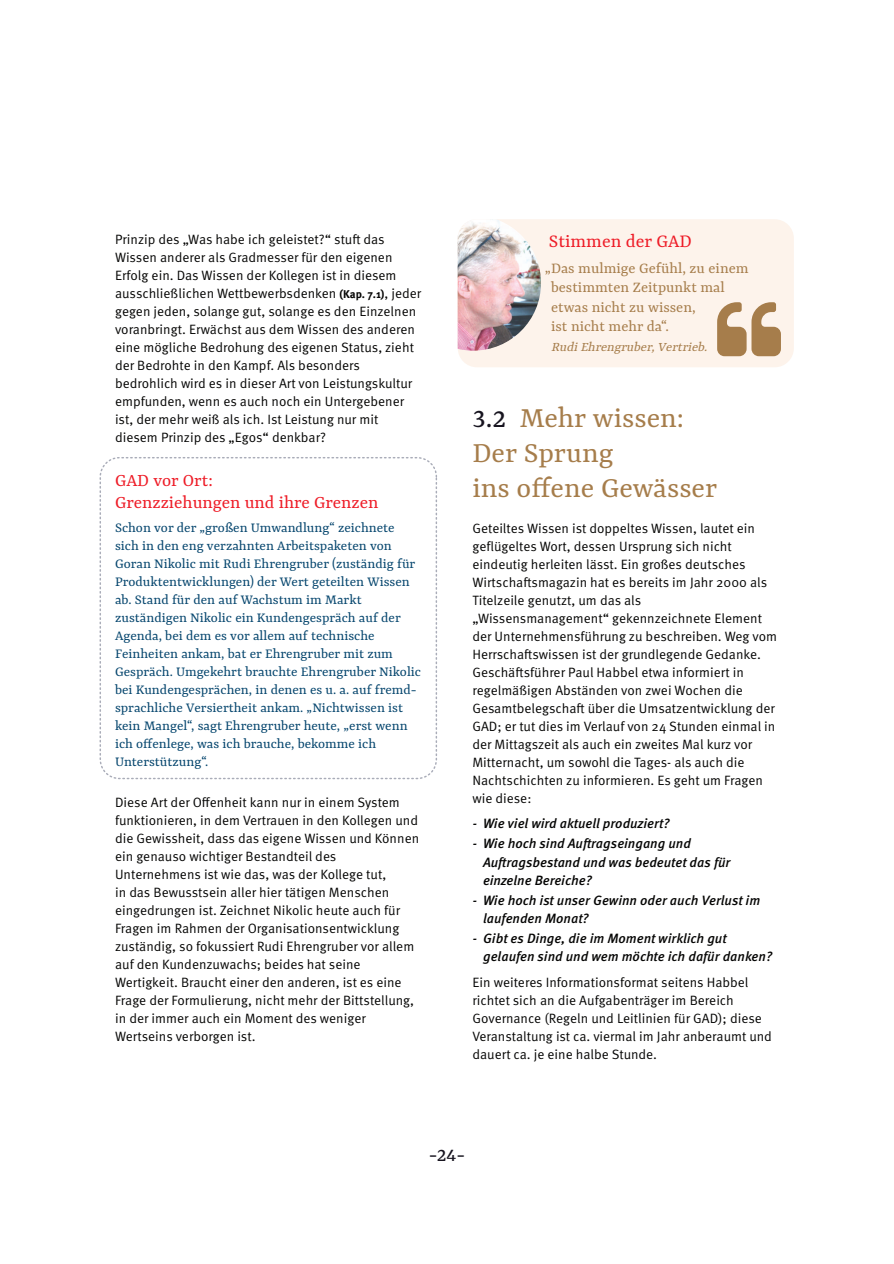
<style>
.page{position:relative;width:894px;height:1264px;background:#fff}
.page>*{position:absolute;margin:0;border:0;box-sizing:border-box;transform-origin:0 0}
.t1{font:31.5px/34.5px "Rasa";color:#a67d4b}
.t2{font:22.5px "Rasa";color:#17141f}
.t3{font:20.25px "Rasa";color:#ee1c27}
.t4{font:19.5px/21.8px "Rasa";color:#ee1c27}
.t5{font:16.5px/19.5px "Rasa";color:#a67d4b}
.t6{font:15px/18px "Rasa";color:#06466e}
.t7{font:italic 14.25px "Rasa";color:#a67d4b}
.t8{font:13.5px/18px "Meta OT Norm";color:#050504}
.t9{font:italic 500 13.5px/18px "Meta OT";color:#050504}
.s1{font-family:"Meta OT";font-weight:700;font-size:11.25px}
.s2{color:#17141f}
</style>
<div class="page">
<div style="left:458px;top:219px;width:335px;height:148px;background:#fdf3eb;border-radius:19px"></div>
<svg style="left:717px;top:302px;width:64px;height:54px"></svg>
<img style="left:457px;top:219px;width:84px;height:131px">
<div style="left:100px;top:457px;width:337px;height:322px;border:1px dashed #a9acb8;border-radius:19px"></div>
<p class="t8" style="left:115px;top:231px;width:307px">Prinzip des „Was habe ich geleistet?“ stuft das Wissen anderer als Gradmesser für den eigenen Erfolg ein. Das Wissen der Kollegen ist in diesem ausschließlichen Wettbewerbsdenken <span class="s1">(Kap. 7.1)</span>, jeder gegen jeden, solange gut, solange es den Einzelnen voranbringt. Erwächst aus dem Wissen des anderen eine mögliche Bedrohung des eigenen Status, zieht der Bedrohte in den Kampf. Als besonders bedrohlich wird es in dieser Art von Leistungskultur empfunden, wenn es auch noch ein Untergebener ist, der mehr weiß als ich. Ist Leistung nur mit diesem Prinzip des „Egos“ denkbar?</p>
<h3 class="t4" style="left:115px;top:471px;width:265px">GAD vor Ort:<br>Grenzziehungen und ihre Grenzen</h3>
<p class="t6" style="left:115px;top:519px;width:307px">Schon vor der „großen Umwandlung“ zeichnete sich in den eng verzahnten Arbeitspaketen von Goran Nikolic mit Rudi Ehrengruber (zuständig für Produktentwicklungen) der Wert geteilten Wissen ab. Stand für den auf Wachstum im Markt zuständigen Nikolic ein Kundengespräch auf der Agenda, bei dem es vor allem auf technische Feinheiten ankam, bat er Ehrengruber mit zum Gespräch. Umgekehrt brauchte Ehrengruber Nikolic bei Kundengesprächen, in denen es u. a. auf fremd&shy;sprachliche Versiertheit ankam. „Nichtwissen ist kein Mangel“, sagt Ehrengruber heute, „erst wenn ich offenlege, was ich brauche, bekomme ich Unterstützung“.</p>
<p class="t8" style="left:115px;top:794px;width:305px">Diese Art der Offenheit kann nur in einem System funktionieren, in dem Vertrauen in den Kollegen und die Gewissheit, dass das eigene Wissen und Können ein genauso wichtiger Bestandteil des Unternehmens ist wie das, was der Kollege tut,<br>in das Bewusstsein aller hier tätigen Menschen eingedrungen ist. Zeichnet Nikolic heute auch für Fragen im Rahmen der Organisationsentwicklung zuständig, so fokussiert Rudi Ehrengruber vor allem auf den Kundenzuwachs; beides hat seine Wertigkeit. Braucht einer den anderen, ist es eine Frage der Formulierung, nicht mehr der Bittstellung, in der immer auch ein Moment des weniger Wertseins verborgen ist.</p>
<h3 class="t3" style="left:549px;top:233px;width:144px">Stimmen der GAD</h3>
<p class="t5" style="left:551px;top:259px;width:199px;text-indent:-6px">„Das mulmige Gefühl, zu einem bestimmten Zeitpunkt mal etwas nicht zu wissen,<br>ist nicht mehr da“.</p>
<p class="t7" style="left:551px;top:341px;width:160px">Rudi Ehrengruber, Vertrieb.</p>
<h1 class="t1" style="left:472px;top:403px;width:246px"><span class="s2">3.2</span> Mehr wissen:<br>Der Sprung<br>ins offene Gewässer</h1>
<p class="t8" style="left:472px;top:520px;width:306px">Geteiltes Wissen ist doppeltes Wissen, lautet ein geflügeltes Wort, dessen Ursprung sich nicht eindeutig herleiten lässt. Ein großes deutsches Wirtschaftsmagazin hat es bereits im Jahr 2000 als Titelzeile genutzt, um das als „Wissensmanagement“ gekennzeichnete Element der Unternehmensführung zu beschreiben. Weg vom Herrschaftswissen ist der grundlegende Gedanke.<br>Geschäftsführer Paul Habbel etwa informiert in regelmäßigen Abständen von zwei Wochen die Gesamtbelegschaft über die Umsatzentwicklung der GAD; er tut dies im Verlauf von 24 Stunden einmal in der Mittagszeit als auch ein zweites Mal kurz vor Mitternacht, um sowohl die Tages- als auch die Nachtschichten zu informieren. Es geht um Fragen wie diese:</p>
<p class="t9" style="left:472px;top:815px;width:198px">- Wie viel wird aktuell produziert?</p>
<p class="t9" style="left:483px;top:836px;width:249px;text-indent:-11px">- Wie hoch sind Auftragseingang und<br>Auftragsbestand und was bedeutet das für einzelne Bereiche?</p>
<p class="t9" style="left:483px;top:892px;width:279px;text-indent:-11px">- Wie hoch ist unser Gewinn oder auch Verlust im laufenden Monat?</p>
<p class="t9" style="left:483px;top:930px;width:290px;text-indent:-11px">- Gibt es Dinge, die im Moment wirklich gut gelaufen sind und wem möchte ich dafür danken?</p>
<p class="t8" style="left:472px;top:974px;width:301px">Ein weiteres Informationsformat seitens Habbel richtet sich an die Aufgabenträger im Bereich Governance (Regeln und Leitlinien für GAD); diese Veranstaltung ist ca. viermal im Jahr anberaumt und dauert ca. je eine halbe Stunde.</p>
<h2 class="t2" style="left:428px;top:1144px;width:38px">-24-</h2>
</div>
